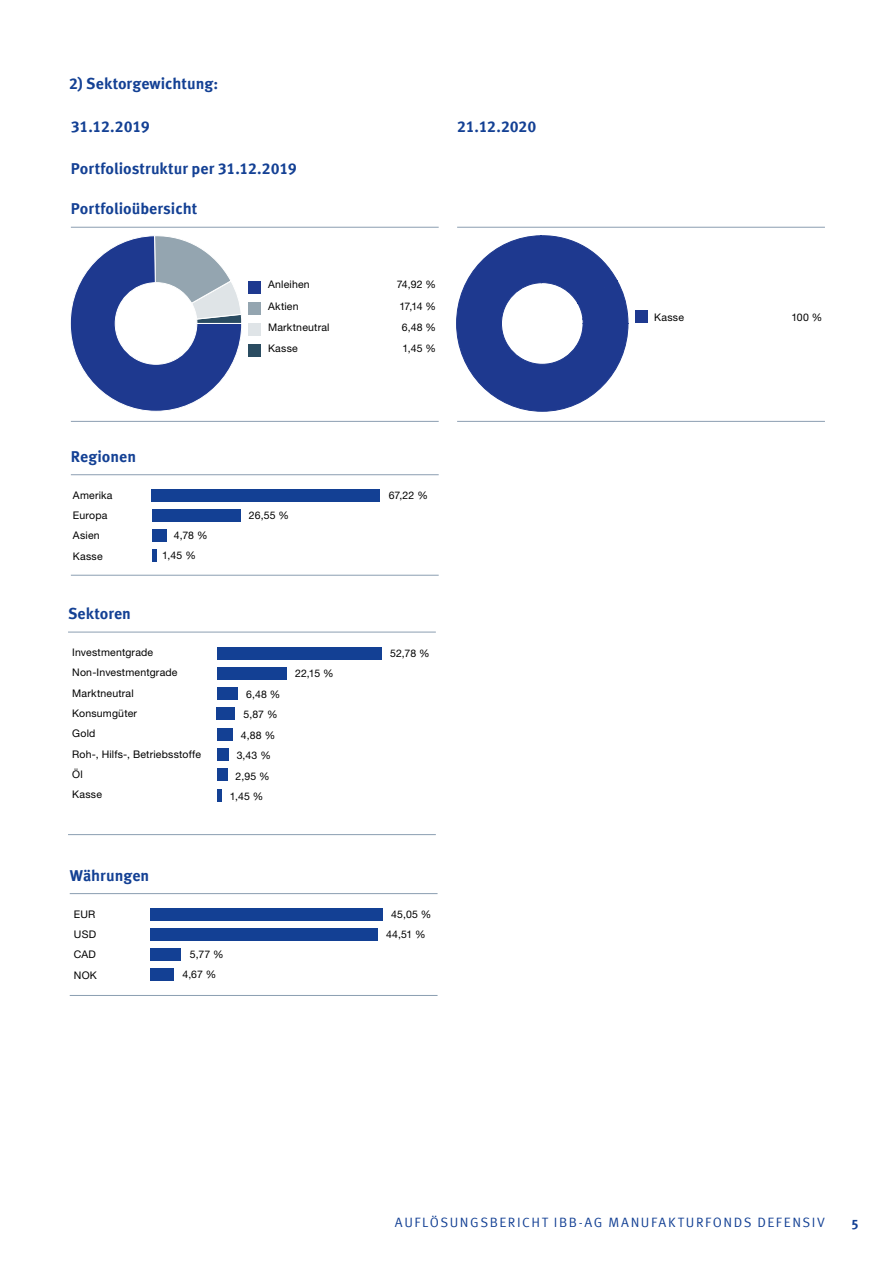
<style>
.page{position:relative;width:893px;height:1263px;background:#fff}
.page>*{position:absolute;margin:0;border:0;box-sizing:border-box;transform-origin:0 0}
.t1{font:700 15.75px "Meta Offc Pro";color:#134094}
.t2{font:13.5px "Meta Offc Pro Norm";letter-spacing:.115em;color:#134094}
.t3{font:700 13.5px "Meta Offc Pro";color:#134094}
.t4{font:10.5px/20.2px "Helvetica Neue LTW1 G";letter-spacing:.02em;color:#000}
</style>
<div class="page">
<hr style="left:71px;top:227px;width:368px;height:1px;background:#8b9eb1">
<hr style="left:71px;top:421px;width:368px;height:1px;background:#8b9eb1">
<div style="left:248px;top:281px;width:13px;height:13px;background:#1e398f"></div>
<div style="left:248px;top:302px;width:13px;height:13px;background:#94a5b0"></div>
<div style="left:248px;top:323px;width:13px;height:13px;background:#dfe4e7"></div>
<div style="left:248px;top:344px;width:13px;height:13px;background:#2a4c61"></div>
<hr style="left:71px;top:474px;width:368px;height:1px;background:#8b9eb1">
<hr style="left:71px;top:575px;width:368px;height:1px;background:#8b9eb1">
<div style="left:152px;top:489px;width:228px;height:13px;background:#134094"></div>
<hr style="left:152px;top:549px;width:4px;height:13px;background:#134094">
<div style="left:152px;top:529px;width:15px;height:13px;background:#134094"></div>
<div style="left:152px;top:509px;width:88px;height:13px;background:#134094"></div>
<hr style="left:68px;top:632px;width:368px;height:1px;background:#8b9eb1">
<hr style="left:68px;top:834px;width:368px;height:1px;background:#8b9eb1">
<div style="left:217px;top:647px;width:165px;height:12px;background:#134094"></div>
<div style="left:217px;top:707px;width:18px;height:13px;background:#134094"></div>
<div style="left:217px;top:687px;width:21px;height:13px;background:#134094"></div>
<div style="left:217px;top:667px;width:70px;height:13px;background:#134094"></div>
<div style="left:217px;top:728px;width:15px;height:13px;background:#134094"></div>
<div style="left:217px;top:748px;width:11px;height:13px;background:#134094"></div>
<div style="left:217px;top:768px;width:10px;height:13px;background:#134094"></div>
<hr style="left:217px;top:789px;width:4px;height:12px;background:#134094">
<hr style="left:70px;top:893px;width:368px;height:1px;background:#8b9eb1">
<hr style="left:70px;top:995px;width:368px;height:1px;background:#8b9eb1">
<div style="left:151px;top:908px;width:232px;height:13px;background:#134094"></div>
<div style="left:151px;top:968px;width:23px;height:13px;background:#134094"></div>
<div style="left:151px;top:948px;width:30px;height:13px;background:#134094"></div>
<div style="left:151px;top:928px;width:227px;height:13px;background:#134094"></div>
<svg style="left:70px;top:235px;width:172px;height:177px"></svg>
<hr style="left:457px;top:227px;width:368px;height:1px;background:#8b9eb1">
<hr style="left:457px;top:421px;width:368px;height:1px;background:#8b9eb1">
<div style="left:635px;top:310px;width:12px;height:13px;background:#1e398f"></div>
<svg style="left:456px;top:235px;width:173px;height:177px"></svg>
<h1 class="t1" style="left:69px;top:72px;width:151px">2) Sektorgewichtung:</h1>
<h1 class="t1" style="left:71px;top:114px;width:80px">31.12.2019</h1>
<h1 class="t1" style="left:71px;top:157px;width:227px">Portfoliostruktur per 31.12.2019</h1>
<h1 class="t1" style="left:71px;top:197px;width:128px">Portfolioübersicht</h1>
<h1 class="t1" style="left:457px;top:114px;width:81px">21.12.2020</h1>
<p class="t4" style="left:268px;top:274px;width:43px">Anleihen</p>
<p class="t4" style="left:397px;top:274px;width:41px">74,92 %</p>
<p class="t4" style="left:268px;top:296px;width:32px">Aktien</p>
<p class="t4" style="left:399px;top:296px;width:38px">17,14 %</p>
<p class="t4" style="left:268px;top:317px;width:63px">Marktneutral</p>
<p class="t4" style="left:402px;top:317px;width:36px">6,48 %</p>
<p class="t4" style="left:268px;top:338px;width:31px">Kasse</p>
<p class="t4" style="left:402px;top:338px;width:35px">1,45 %</p>
<h1 class="t1" style="left:71px;top:444px;width:67px">Regionen</h1>
<p class="t4" style="left:73px;top:485px;width:41px">Amerika<br>Europa<br>Asien<br>Kasse</p>
<p class="t4" style="left:389px;top:485px;width:41px">67,22 %</p>
<p class="t4" style="left:249px;top:505px;width:42px">26,55 %</p>
<p class="t4" style="left:162px;top:526px;width:47px;text-indent:12px">4,78 %<br>1,45 %</p>
<h1 class="t1" style="left:68px;top:601px;width:64px">Sektoren</h1>
<p class="t4" style="left:72px;top:642px;width:130px">Investmentgrade<br>Non-Investmentgrade<br>Marktneutral<br>Konsumgüter<br>Gold<br>Roh-, Hilfs-, Betriebsstoffe<br>Öl<br>Kasse</p>
<p class="t4" style="left:390px;top:643px;width:41px">52,78 %</p>
<p class="t4" style="left:295px;top:663px;width:40px">22,15 %</p>
<p class="t4" style="left:246px;top:684px;width:36px">6,48 %</p>
<p class="t4" style="left:244px;top:704px;width:35px">5,87 %</p>
<p class="t4" style="left:241px;top:725px;width:36px">4,88 %</p>
<p class="t4" style="left:237px;top:745px;width:36px">3,43 %</p>
<p class="t4" style="left:236px;top:766px;width:36px">2,95 %</p>
<p class="t4" style="left:230px;top:786px;width:35px">1,45 %</p>
<h1 class="t1" style="left:70px;top:863px;width:81px">Währungen</h1>
<p class="t4" style="left:74px;top:904px;width:24px">EUR<br>USD<br>CAD<br>NOK</p>
<p class="t4" style="left:391px;top:904px;width:42px">45,05 %</p>
<p class="t4" style="left:386px;top:924px;width:41px">44,51 %</p>
<p class="t4" style="left:182px;top:944px;width:43px;text-indent:7px">5,77 %<br>4,67 %</p>
<p class="t4" style="left:654px;top:307px;width:31px">Kasse</p>
<p class="t4" style="left:791px;top:307px;width:32px">100 %</p>
<p class="t2" style="left:395px;top:1211px;width:237px">AUFLÖSUNGSBERICHT IBB-AG MANUFAKTURFONDS</p>
<p class="t2" style="left:757px;top:1211px;width:9px">DEFENSI</p>
<p class="t2" style="left:817px;top:1211px;width:9px">V</p>
<p class="t3" style="left:851px;top:1214px;width:9px">5</p>
</div>
